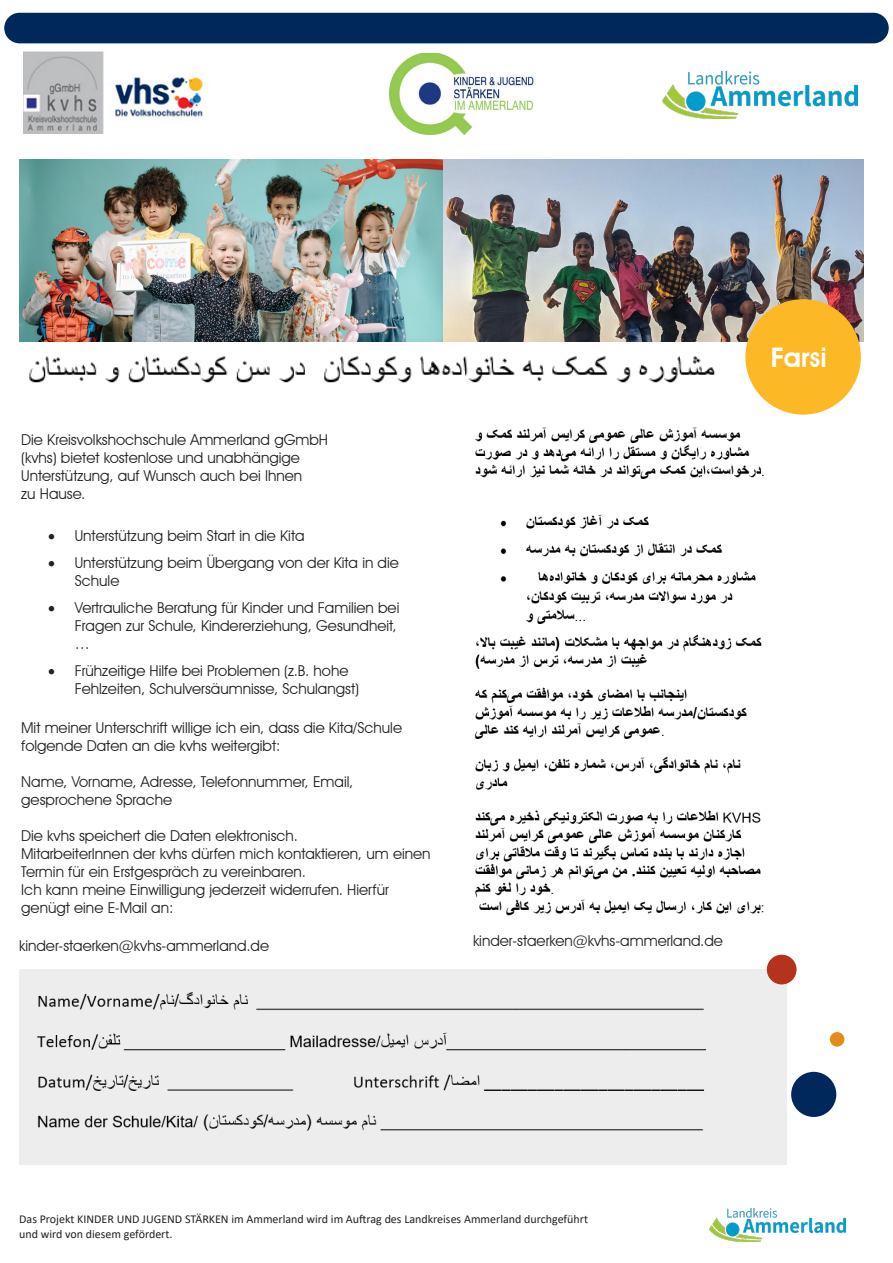
<style>
.page{position:relative;width:893px;height:1263px;background:#fff}
.page>*{position:absolute;margin:0;border:0;box-sizing:border-box;transform-origin:0 0}
.t1{font:600 27px "Avant Garde IT Cby BT";color:#fff}
.t2{font:15px/18px "Avant Garde IT Cby BT";color:#231f20}
.t3{font:12px "Calibri";color:#231f20}
</style>
<div class="page">
<img style="left:442px;top:159px;width:422px;height:183px">
<img style="left:19px;top:969px;width:768px;height:195px">
<img style="left:29px;top:356px;width:735px;height:44px">
<div style="left:4px;top:13px;width:885px;height:30px;background:#00285a;border-radius:15px"></div>
<img style="left:389px;top:53px;width:145px;height:81px">
<div style="left:745px;top:299px;width:116px;height:116px;background:#fcb825;border-radius:50%"></div>
<div style="left:830px;top:1032px;width:14px;height:15px;background:#e18e17;border-radius:50%"></div>
<div style="left:791px;top:1072px;width:45px;height:45px;background:#00285a;border-radius:50%"></div>
<div style="left:767px;top:955px;width:30px;height:29px;background:#b5331d;border-radius:50%"></div>
<img style="left:474px;top:427px;width:290px;height:489px">
<img style="left:662px;top:71px;width:196px;height:47px">
<img style="left:709px;top:1209px;width:137px;height:33px">
<img style="left:24px;top:52px;width:179px;height:81px">
<img style="left:19px;top:159px;width:423px;height:183px">
<p class="t2" style="left:21px;top:430px;width:308px">Die Kreisvolkshochschule Ammerland gGmbH</p>
<p class="t2" style="left:21px;top:448px;width:280px">(kvhs) bietet kostenlose und unabhängige</p>
<p class="t2" style="left:21px;top:466px;width:282px">Unterstützung, auf Wunsch auch bei Ihnen</p>
<p class="t2" style="left:21px;top:484px;width:66px">zu Hause.</p>
<p class="t2" style="left:48px;top:527px;width:258px">• Unterstützung beim Start in die Kita</p>
<p class="t2" style="left:75px;top:554px;width:326px;text-indent:-27px">• Unterstützung beim Übergang von der Kita in die<br>Schule</p>
<p class="t2" style="left:75px;top:599px;width:326px;text-indent:-27px">• Vertrauliche Beratung für Kinder und Familien bei<br>Fragen zur Schule, Kindererziehung, Gesundheit, …</p>
<p class="t2" style="left:75px;top:662px;width:286px;text-indent:-27px">• Frühzeitige Hilfe bei Problemen (z.B. hohe<br>Fehlzeiten, Schulversäumnisse, Schulangst)</p>
<p class="t2" style="left:21px;top:718px;width:382px">Mit meiner Unterschrift willige ich ein, dass die Kita/Schule folgende Daten an die kvhs weitergibt:</p>
<p class="t2" style="left:21px;top:772px;width:334px">Name, Vorname, Adresse, Telefonnummer, Email, gesprochene Sprache</p>
<p class="t2" style="left:21px;top:826px;width:278px">Die kvhs speichert die Daten elektronisch.</p>
<p class="t2" style="left:21px;top:844px;width:411px">MitarbeiterInnen der kvhs dürfen mich kontaktieren, um einen<br>Termin für ein Erstgespräch zu vereinbaren.</p>
<p class="t2" style="left:21px;top:880px;width:369px">Ich kann meine Einwilligung jederzeit widerrufen. Hierfür genügt eine E-Mail an:</p>
<p class="t2" style="left:19px;top:936px;width:251px">kinder-staerken@kvhs-ammerland.de</p>
<p class="t2" style="left:473px;top:931px;width:251px">kinder-staerken@kvhs-ammerland.de</p>
<p class="t1" style="left:771px;top:341px;width:57px">Farsi</p>
<p class="t3" style="left:19px;top:1211px;width:570px">Das Projekt KINDER UND JUGEND STÄRKEN im Ammerland wird im Auftrag des Landkreises Ammerland durchgeführt</p>
<p class="t3" style="left:19px;top:1225px;width:155px">und wird von diesem gefördert.</p>
</div>
